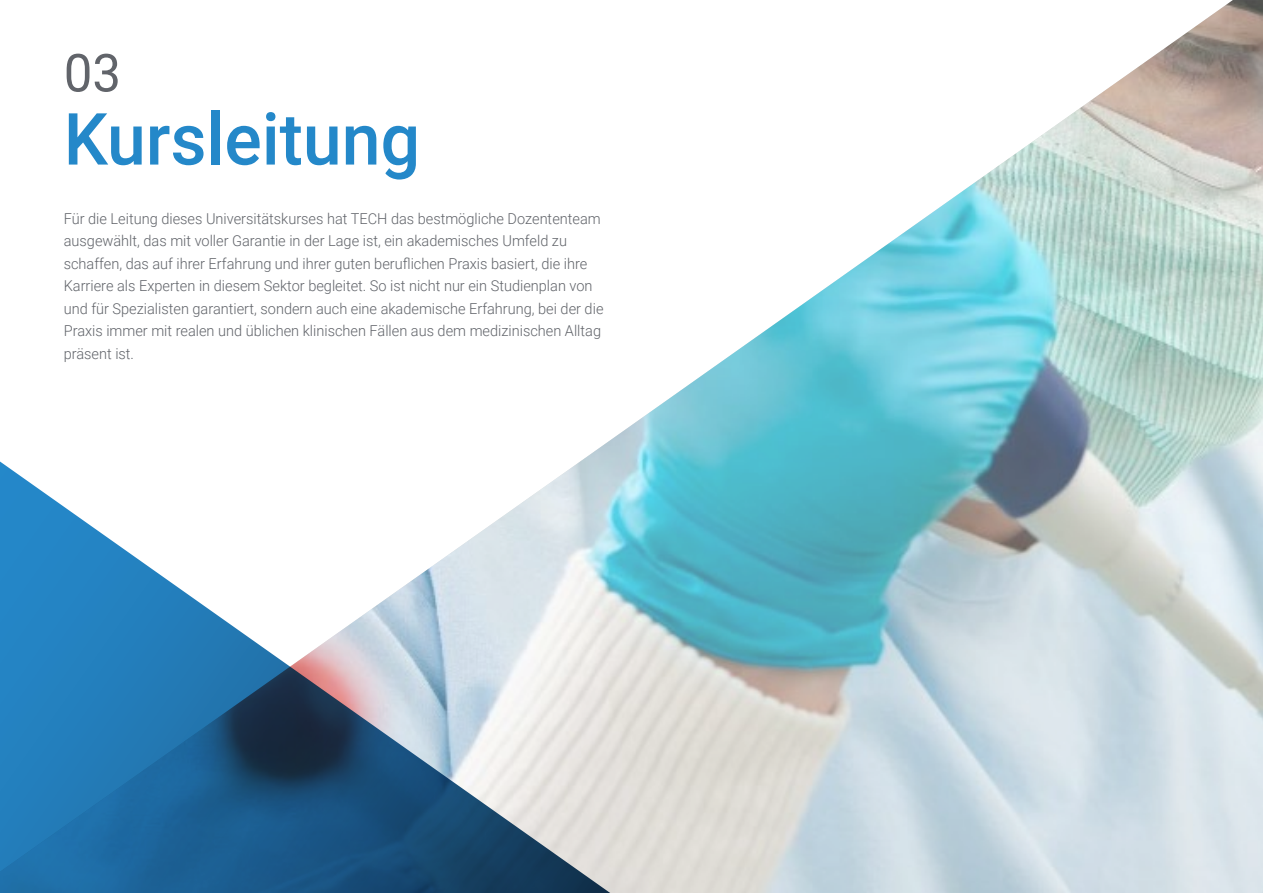
<style>
.page{position:relative;width:1263px;height:893px;background:#fff}
.page>*{position:absolute;margin:0;border:0;box-sizing:border-box;transform-origin:0 0}
.t1{font:500 72px "Roboto";color:#2488c9}
.t2{font:52.5px "Roboto";color:#61646a}
.t3{font:300 15px/22.5px "Roboto";color:#61646a}
</style>
<div class="page">
<img style="left:602px;top:0;width:661px;height:893px">
<svg style="left:0;top:446px;width:640px;height:447px"></svg>
<h2 class="t2" style="left:64px;top:36px;width:59px">03</h2>
<h1 class="t1" style="left:64px;top:89px;width:358px">Kursleitung</h1>
<p class="t3" style="left:64px;top:207px;width:541px">Für die Leitung dieses Universitätskurses hat TECH das bestmögliche Dozententeam ausgewählt, das mit voller Garantie in der Lage ist, ein akademisches Umfeld zu schaffen, das auf ihrer Erfahrung und ihrer guten beruflichen Praxis basiert, die ihre Karriere als Experten in diesem Sektor begleitet. So ist nicht nur ein Studienplan von und für Spezialisten garantiert, sondern auch eine akademische Erfahrung, bei der die Praxis immer mit realen und üblichen klinischen Fällen aus dem medizinischen Alltag präsent ist.</p>
</div>
